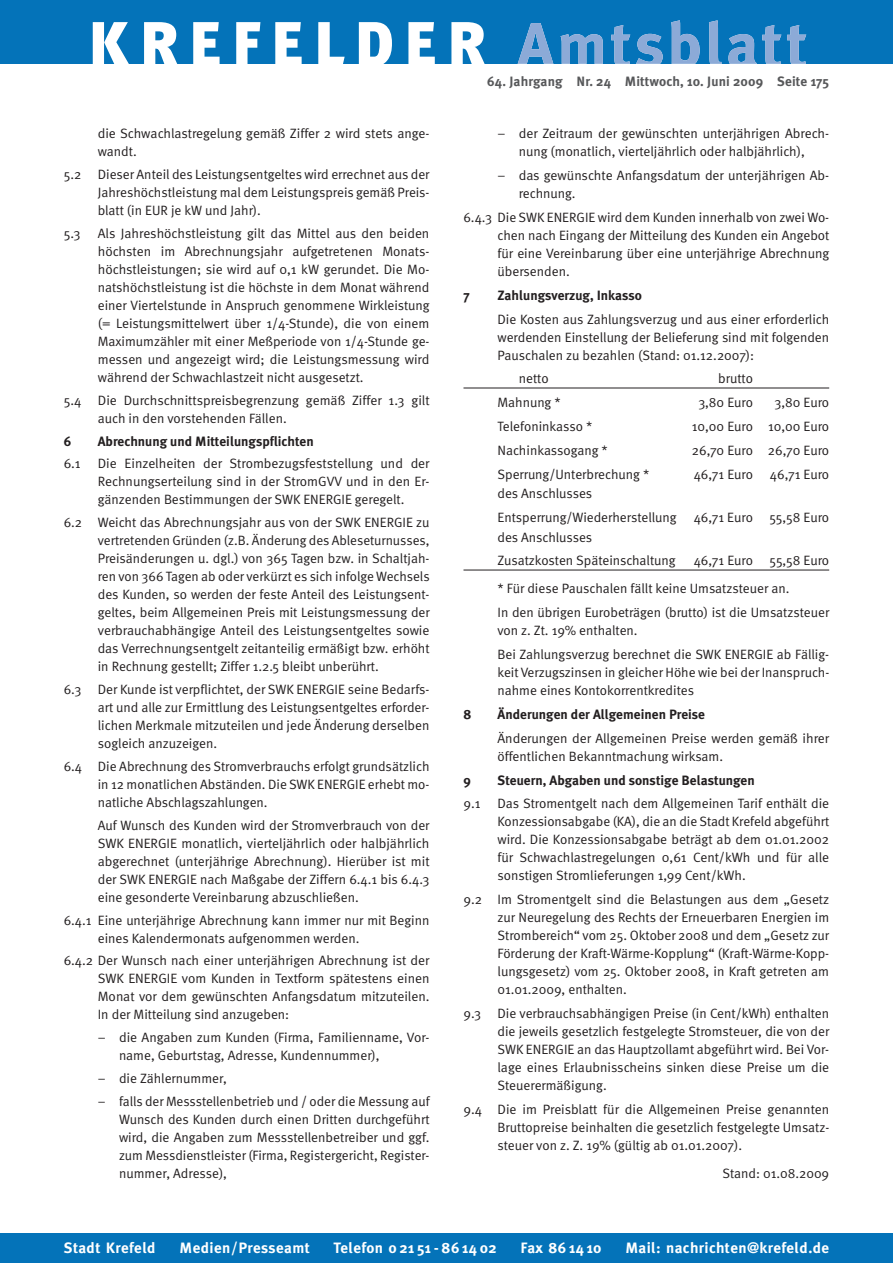
<style>
.page{position:relative;width:893px;height:1263px;background:#fff}
.page>*{position:absolute;margin:0;border:0;box-sizing:border-box;transform-origin:0 0}
.t1{font:700 15px "Meta Plus";letter-spacing:.025em;color:#fff}
.t2{font:700 15px "Meta Plus";letter-spacing:.1em;color:#fff}
.t3{font:13.5px/18px "Meta Normal";color:#231f20;text-align:justify}
.t4{font:700 13.5px "Meta Plus";color:#231f20}
.t5{font:700 13.5px "Meta Plus";letter-spacing:.01em;color:#57585a}
</style>
<div class="page">
<div style="left:0;top:0;width:893px;height:64px;background:#0473b9"></div>
<svg style="left:93px;top:22px;width:392px;height:42px"></svg>
<svg style="left:517px;top:20px;width:289px;height:44px"></svg>
<div style="left:0;top:1233px;width:893px;height:30px;background:#0473b9"></div>
<hr style="left:463px;top:388px;width:366px;height:1px;background:#231f20">
<hr style="left:463px;top:570px;width:366px;height:1px;background:#231f20">
<p class="t3" style="left:98px;top:126px;width:333px">die Schwachlastregelung gemäß Ziffer 2 wird stets ange&shy;wandt.</p>
<p class="t3" style="left:98px;top:166px;width:333px;text-indent:-34px">5.2 Dieser Anteil des Leistungsentgeltes wird errechnet aus der Jahreshöchstleistung mal dem Leistungspreis gemäß Preis&shy;blatt (in EUR je kW und Jahr).</p>
<p class="t3" style="left:64px;top:225px;width:18px">5.3</p>
<p class="t3" style="left:98px;top:225px;width:333px">Als Jahreshöchstleistung gilt das Mittel aus den beiden höchsten im Abrechnungsjahr aufgetretenen Monats&shy;höchstleistungen; sie wird auf 0,1 kW gerundet. Die Mo&shy;natshöchstleistung ist die höchste in dem Monat während einer Viertelstunde in Anspruch genommene Wirkleistung (= Leistungsmittelwert über 1/4-Stunde), die von einem Maximumzähler mit einer Meßperiode von 1/4-Stunde ge&shy;messen und angezeigt wird; die Leistungsmessung wird während der Schwachlastzeit nicht ausgesetzt.</p>
<p class="t3" style="left:98px;top:392px;width:333px;text-indent:-34px">5.4 Die Durchschnittspreisbegrenzung gemäß Ziffer 1.3 gilt auch in den vorstehenden Fällen.</p>
<p class="t4" style="left:64px;top:435px;width:9px">6</p>
<p class="t4" style="left:98px;top:435px;width:217px">Abrechnung und Mitteilungspflichten</p>
<p class="t3" style="left:64px;top:456px;width:18px">6.1</p>
<p class="t3" style="left:98px;top:456px;width:333px">Die Einzelheiten der Strombezugsfeststellung und der Rechnungserteilung sind in der StromGVV und in den Er&shy;gänzenden Bestimmungen der SWK ENERGIE geregelt.</p>
<p class="t3" style="left:98px;top:515px;width:333px;text-indent:-34px">6.2 Weicht das Abrechnungsjahr aus von der SWK ENERGIE zu vertretenden Gründen (z.B. Änderung des Ableseturnusses, Preisänderungen u. dgl.) von 365 Tagen bzw. in Schaltjah&shy;ren von 366 Tagen ab oder verkürzt es sich infolge Wechsels des Kunden, so werden der feste Anteil des Leistungsent&shy;geltes, beim Allgemeinen Preis mit Leistungsmessung der verbrauchabhängige Anteil des Leistungsentgeltes sowie das Verrechnungsentgelt zeitanteilig ermäßigt bzw. erhöht in Rechnung gestellt; Ziffer 1.2.5 bleibt unberührt.</p>
<p class="t3" style="left:98px;top:681px;width:333px;text-indent:-34px">6.3 Der Kunde ist verpflichtet, der SWK ENERGIE seine Bedarfs&shy;art und alle zur Ermittlung des Leistungsentgeltes erforder&shy;lichen Merkmale mitzuteilen und jede Änderung derselben sogleich anzuzeigen.</p>
<p class="t3" style="left:98px;top:758px;width:333px;text-indent:-34px">6.4 Die Abrechnung des Stromverbrauchs erfolgt grundsätzlich in 12 monatlichen Abständen. Die SWK ENERGIE erhebt mo&shy;natliche Abschlagszahlungen.</p>
<p class="t3" style="left:98px;top:817px;width:333px">Auf Wunsch des Kunden wird der Stromverbrauch von der SWK ENERGIE monatlich, vierteljährlich oder halbjährlich abgerechnet (unterjährige Abrechnung). Hierüber ist mit der SWK ENERGIE nach Maßgabe der Ziffern 6.4.1 bis 6.4.3 eine gesonderte Vereinbarung abzuschließen.</p>
<p class="t3" style="left:98px;top:912px;width:333px;text-indent:-34px">6.4.1 Eine unterjährige Abrechnung kann immer nur mit Beginn eines Kalendermonats aufgenommen werden.</p>
<p class="t3" style="left:98px;top:953px;width:333px;text-indent:-34px">6.4.2 Der Wunsch nach einer unterjährigen Abrechnung ist der SWK ENERGIE vom Kunden in Textform spätestens einen Monat vor dem gewünschten Anfangsdatum mitzuteilen.<br>In der Mitteilung sind anzugeben:</p>
<p class="t3" style="left:119px;top:1030px;width:312px;text-indent:-21px">– die Angaben zum Kunden (Firma, Familienname, Vor&shy;name, Geburtstag, Adresse, Kundennummer),</p>
<p class="t3" style="left:98px;top:1070px;width:131px">– die Zählernummer,</p>
<p class="t3" style="left:119px;top:1093px;width:312px;text-indent:-21px">– falls der Messstellenbetrieb und / oder die Messung auf Wunsch des Kunden durch einen Dritten durchgeführt wird, die Angaben zum Messstellenbetreiber und ggf. zum Messdienstleister (Firma, Registergericht, Register&shy;nummer, Adresse),</p>
<p class="t5" style="left:487px;top:76px;width:344px">64. Jahrgang Nr. 24 Mittwoch, 10. Juni 2009 Seite 175</p>
<p class="t3" style="left:497px;top:126px;width:333px;text-align:center">– der Zeitraum der gewünschten unterjährigen Abrech&shy;nung (monatlich, vierteljährlich oder halbjährlich),</p>
<p class="t3" style="left:519px;top:167px;width:312px;text-indent:-21px">– das gewünschte Anfangsdatum der unterjährigen Ab&shy;rechnung.</p>
<p class="t3" style="left:497px;top:209px;width:333px;text-indent:-34px">6.4.3 Die SWK ENERGIE wird dem Kunden innerhalb von zwei Wo&shy;chen nach Eingang der Mitteilung des Kunden ein Angebot für eine Vereinbarung über eine unterjährige Abrechnung übersenden.</p>
<p class="t4" style="left:463px;top:289px;width:8px">7</p>
<p class="t4" style="left:497px;top:289px;width:146px">Zahlungsverzug, Inkasso</p>
<p class="t3" style="left:497px;top:311px;width:333px">Die Kosten aus Zahlungsverzug und aus einer erforderlich werdenden Einstellung der Belieferung sind mit folgenden Pauschalen zu bezahlen (Stand: 01.12.2007):</p>
<p class="t3" style="left:519px;top:371px;width:31px">netto</p>
<p class="t3" style="left:718px;top:371px;width:36px">brutto</p>
<p class="t3" style="left:497px;top:394px;width:65px">Mahnung *</p>
<p class="t3" style="left:698px;top:394px;width:56px">3,80 Euro</p>
<p class="t3" style="left:774px;top:394px;width:56px">3,80 Euro</p>
<p class="t3" style="left:497px;top:418px;width:96px">Telefoninkasso *</p>
<p class="t3" style="left:692px;top:418px;width:139px">10,00 Euro 10,00 Euro</p>
<p class="t3" style="left:497px;top:442px;width:112px">Nachinkassogang *</p>
<p class="t3" style="left:692px;top:442px;width:139px">26,70 Euro 26,70 Euro</p>
<p class="t3" style="left:497px;top:466px;width:153px">Sperrung/Unterbrechung *</p>
<p class="t3" style="left:694px;top:466px;width:61px">46,71 Euro</p>
<p class="t3" style="left:770px;top:466px;width:61px">46,71 Euro</p>
<p class="t3" style="left:497px;top:483px;width:181px;line-height:23.9px">des Anschlusses<br>Entsperrung/Wiederherstellung</p>
<p class="t3" style="left:694px;top:509px;width:137px">46,71 Euro 55,58 Euro</p>
<p class="t3" style="left:497px;top:526px;width:180px;line-height:23.9px">des Anschlusses<br>Zusatzkosten Späteinschaltung</p>
<p class="t3" style="left:497px;top:548px;width:333px;line-height:28px;text-indent:196px">46,71 Euro 55,58 Euro * Für diese Pauschalen fällt keine Umsatzsteuer an.</p>
<p class="t3" style="left:497px;top:605px;width:333px">In den übrigen Eurobeträgen (brutto) ist die Umsatzsteuer von z. Zt. 19% enthalten.</p>
<p class="t3" style="left:497px;top:646px;width:333px">Bei Zahlungsverzug berechnet die SWK ENERGIE ab Fällig&shy;keit Verzugszinsen in gleicher Höhe wie bei der Inanspruch&shy;nahme eines Kontokorrentkredites</p>
<p class="t4" style="left:463px;top:709px;width:10px">8</p>
<p class="t4" style="left:497px;top:709px;width:209px">Änderungen der Allgemeinen Preise</p>
<p class="t3" style="left:497px;top:730px;width:333px">Änderungen der Allgemeinen Preise werden gemäß ihrer öffentlichen Bekanntmachung wirksam.</p>
<p class="t4" style="left:463px;top:774px;width:9px">9</p>
<p class="t4" style="left:497px;top:774px;width:259px">Steuern, Abgaben und sonstige Belastungen</p>
<p class="t3" style="left:463px;top:796px;width:19px">9.1</p>
<p class="t3" style="left:497px;top:796px;width:333px">Das Stromentgelt nach dem Allgemeinen Tarif enthält die Konzessionsabgabe (KA), die an die Stadt Krefeld abgeführt wird. Die Konzessionsabgabe beträgt ab dem 01.01.2002 für Schwachlastregelungen 0,61 Cent/kWh und für alle sonstigen Stromlieferungen 1,99 Cent/kWh.</p>
<p class="t3" style="left:497px;top:891px;width:333px;text-indent:-34px">9.2 Im Stromentgelt sind die Belastungen aus dem „Gesetz zur Neuregelung des Rechts der Erneuerbaren Energien im Strombereich“ vom 25. Oktober 2008 und dem „Gesetz zur Förderung der Kraft-Wärme-Kopplung“ (Kraft-Wärme-Kopp&shy;lungsgesetz) vom 25. Oktober 2008, in Kraft getreten am 01.01.2009, enthalten.</p>
<p class="t3" style="left:497px;top:1005px;width:333px;text-indent:-34px">9.3 Die verbrauchsabhängigen Preise (in Cent/kWh) enthalten die jeweils gesetzlich festgelegte Stromsteuer, die von der SWK ENERGIE an das Hauptzollamt abgeführt wird. Bei Vor&shy;lage eines Erlaubnisscheins sinken diese Preise um die Steuerermäßigung.</p>
<p class="t3" style="left:497px;top:1101px;width:333px;text-indent:-34px">9.4 Die im Preisblatt für die Allgemeinen Preise genannten Bruttopreise beinhalten die gesetzlich festgelegte Umsatz&shy;steuer von z. Z. 19% (gültig ab 01.01.2007).</p>
<p class="t3" style="left:722px;top:1165px;width:108px">Stand: 01.08.2009</p>
<p class="t1" style="left:64px;top:1242px;width:93px">Stadt Krefeld</p>
<p class="t1" style="left:180px;top:1242px;width:132px">Medien/Presseamt</p>
<p class="t1" style="left:333px;top:1242px;width:165px">Telefon 0 21 51 - 86 14 02</p>
<p class="t1" style="left:521px;top:1242px;width:82px">Fax 86 14 10</p>
<p class="t1" style="left:625px;top:1242px;width:205px">Mail: nachrichten@krefeld.de</p>
<p class="t2" style="left:386px;top:1242px;width:122px">www.krefeld.de</p>
</div>
